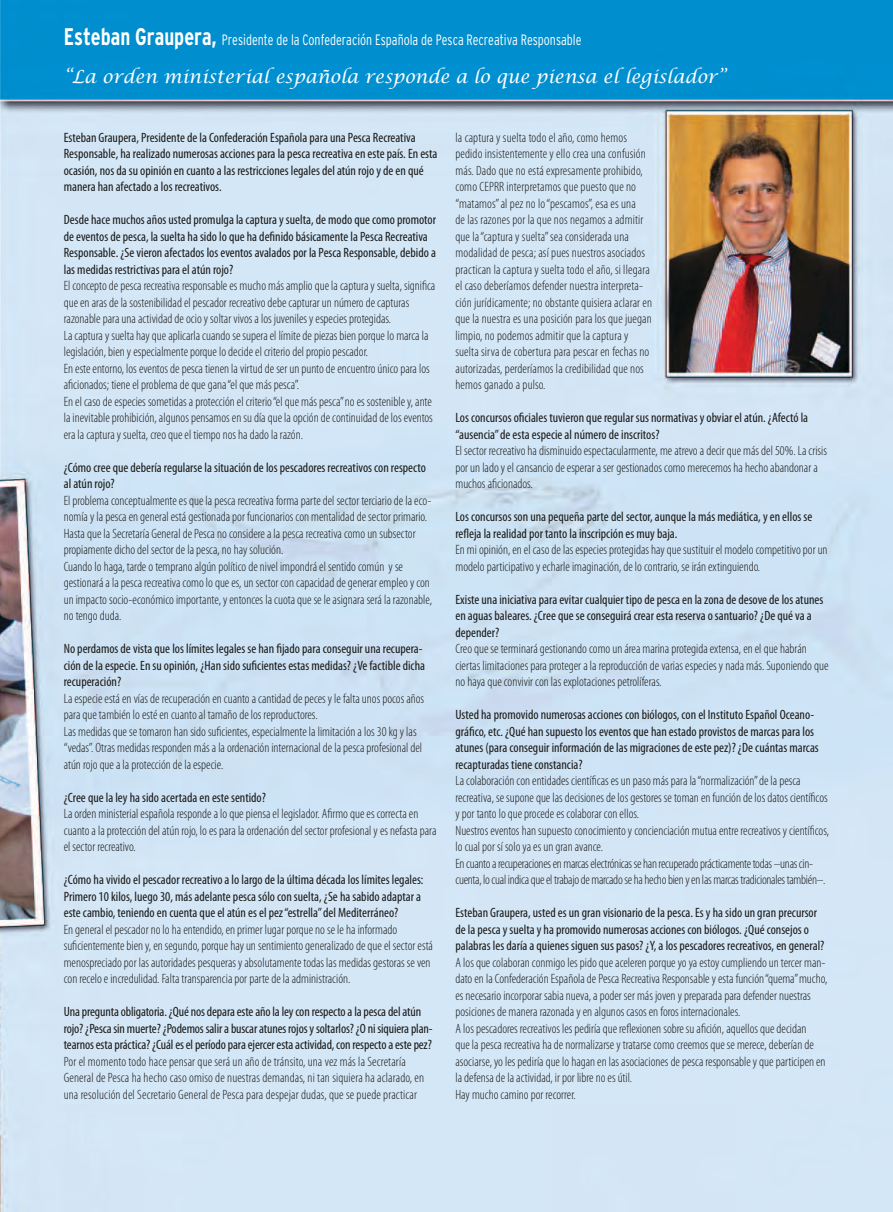
<style>
.page{position:relative;width:893px;height:1212px;background:#fff}
.page>*{position:absolute;margin:0;border:0;box-sizing:border-box;transform-origin:0 0}
.t1{font:italic 18px "Lucida Calligraphy";color:#fff}
.t2{font:300 condensed 15px "Interstate";color:#fff;scale:.9 1}
.t3{font:300 condensed 13.5px/16.5px "Myriad Pro";color:#1a1917}
.t4{font:condensed 13.5px/16.5px "Myriad Pro";color:#1a1917}
.s1{font-weight:700;font-size:24px}
</style>
<div class="page">
<img style="left:0;top:0;width:893px;height:1212px">
<p class="t2" style="left:64px;top:31px;width:577px"><span class="s1">Esteban Graupera,</span> Presidente de la Confederación Española de Pesca Recreativa Responsable</p>
<h1 class="t1" style="left:64px;top:66px;width:663px">“La orden ministerial española responde a lo que piensa el legislador”</h1>
<p class="t4" style="left:64px;top:129px;width:375px">Esteban Graupera, Presidente de la Confederación Española para una Pesca Recreativa Responsable, ha realizado numerosas acciones para la pesca recreativa en este país. En esta ocasión, nos da su opinión en cuanto a las restricciones legales del atún rojo y de en qué manera han afectado a los recreativos.</p>
<p class="t4" style="left:64px;top:212px;width:374px">Desde hace muchos años usted promulga la captura y suelta, de modo que como promotor de eventos de pesca, la suelta ha sido lo que ha definido básicamente la Pesca Recreativa Responsable. ¿Se vieron afectados los eventos avalados por la Pesca Responsable, debido a las medidas restrictivas para el atún rojo?</p>
<p class="t3" style="left:64px;top:278px;width:373px">El concepto de pesca recreativa responsable es mucho más amplio que la captura y suelta, significa que en aras de la sostenibilidad el pescador recreativo debe capturar un número de capturas razonable para una actividad de ocio y soltar vivos a los juveniles y especies protegidas.<br>La captura y suelta hay que aplicarla cuando se supera el límite de piezas bien porque lo marca la legislación, bien y especialmente porque lo decide el criterio del propio pescador.<br>En este entorno, los eventos de pesca tienen la virtud de ser un punto de encuentro único para los aficionados; tiene el problema de que gana “el que más pesca”.<br>En el caso de especies sometidas a protección el criterio “el que más pesca” no es sostenible y, ante la inevitable prohibición, algunos pensamos en su día que la opción de continuidad de los eventos era la captura y suelta, creo que el tiempo nos ha dado la razón.</p>
<p class="t4" style="left:64px;top:459px;width:364px">¿Cómo cree que debería regularse la situación de los pescadores recreativos con respecto al atún rojo?</p>
<p class="t3" style="left:64px;top:492px;width:370px">El problema conceptualmente es que la pesca recreativa forma parte del sector terciario de la eco&shy;nomía y la pesca en general está gestionada por funcionarios con mentalidad de sector primario.<br>Hasta que la Secretaría General de Pesca no considere a la pesca recreativa como un subsector propiamente dicho del sector de la pesca, no hay solución.<br>Cuando lo haga, tarde o temprano algún político de nivel impondrá el sentido común y se gestionará a la pesca recreativa como lo que es, un sector con capacidad de generar empleo y con un impacto socio-económico importante, y entonces la cuota que se le asignara será la razonable, no tengo duda.</p>
<p class="t4" style="left:64px;top:641px;width:363px">No perdamos de vista que los límites legales se han fijado para conseguir una recupera&shy;ción de la especie. En su opinión, ¿Han sido suficientes estas medidas? ¿Ve factible dicha recuperación?</p>
<p class="t3" style="left:64px;top:690px;width:362px">La especie está en vías de recuperación en cuanto a cantidad de peces y le falta unos pocos años para que también lo esté en cuanto al tamaño de los reproductores.<br>Las medidas que se tomaron han sido suficientes, especialmente la limitación a los 30 kg y las “vedas”. Otras medidas responden más a la ordenación internacional de la pesca profesional del atún rojo que a la protección de la especie.</p>
<p class="t4" style="left:64px;top:789px;width:204px">¿Cree que la ley ha sido acertada en este sentido?</p>
<p class="t3" style="left:64px;top:806px;width:374px">La orden ministerial española responde a lo que piensa el legislador. Afirmo que es correcta en cuanto a la protección del atún rojo, lo es para la ordenación del sector profesional y es nefasta para el sector recreativo.</p>
<p class="t4" style="left:64px;top:872px;width:361px">¿Cómo ha vivido el pescador recreativo a lo largo de la última década los límites legales:<br>Primero 10 kilos, luego 30, más adelante pesca sólo con suelta, ¿Se ha sabido adaptar a este cambio, teniendo en cuenta que el atún es el pez “estrella” del Mediterráneo?</p>
<p class="t3" style="left:64px;top:921px;width:371px">En general el pescador no lo ha entendido, en primer lugar porque no se le ha informado suficientemente bien y, en segundo, porque hay un sentimiento generalizado de que el sector está menospreciado por las autoridades pesqueras y absolutamente todas las medidas gestoras se ven con recelo e incredulidad. Falta transparencia por parte de la administración.</p>
<p class="t4" style="left:64px;top:1004px;width:370px">Una pregunta obligatoria. ¿Qué nos depara este año la ley con respecto a la pesca del atún rojo? ¿Pesca sin muerte? ¿Podemos salir a buscar atunes rojos y soltarlos? ¿O ni siquiera plan&shy;tearnos esta práctica? ¿Cuál es el período para ejercer esta actividad, con respecto a este pez?</p>
<p class="t3" style="left:64px;top:1053px;width:362px">Por el momento todo hace pensar que será un año de tránsito, una vez más la Secretaría<br>General de Pesca ha hecho caso omiso de nuestras demandas, ni tan siquiera ha aclarado, en una resolución del Secretario General de Pesca para despejar dudas, que se puede practicar</p>
<p class="t3" style="left:455px;top:129px;width:198px">la captura y suelta todo el año, como hemos pedido insistentemente y ello crea una confusión más. Dado que no está expresamente prohibido, como CEPRR interpretamos que puesto que no “matamos” al pez no lo “pescamos”, esa es una<br>de las razones por la que nos negamos a admitir que la “captura y suelta” sea considerada una modalidad de pesca; así pues nuestros asociados practican la captura y suelta todo el año, si llegara el caso deberíamos defender nuestra interpreta&shy;ción jurídicamente; no obstante quisiera aclarar en que la nuestra es una posición para los que juegan limpio, no podemos admitir que la captura y suelta sirva de cobertura para pescar en fechas no autorizadas, perderíamos la credibilidad que nos hemos ganado a pulso.</p>
<p class="t4" style="left:455px;top:410px;width:354px">Los concursos oficiales tuvieron que regular sus normativas y obviar el atún. ¿Afectó la “ausencia” de esta especie al número de inscritos?</p>
<p class="t3" style="left:455px;top:443px;width:373px">El sector recreativo ha disminuido espectacularmente, me atrevo a decir que más del 50%. La crisis por un lado y el cansancio de esperar a ser gestionados como merecemos ha hecho abandonar a muchos aficionados.</p>
<p class="t4" style="left:455px;top:509px;width:358px">Los concursos son una pequeña parte del sector, aunque la más mediática, y en ellos se refleja la realidad por tanto la inscripción es muy baja.</p>
<p class="t3" style="left:455px;top:542px;width:374px">En mi opinión, en el caso de las especies protegidas hay que sustituir el modelo competitivo por un modelo participativo y echarle imaginación, de lo contrario, se irán extinguiendo.</p>
<p class="t4" style="left:455px;top:591px;width:369px">Existe una iniciativa para evitar cualquier tipo de pesca en la zona de desove de los atunes en aguas baleares. ¿Cree que se conseguirá crear esta reserva o santuario? ¿De qué va a depender?</p>
<p class="t3" style="left:455px;top:641px;width:374px">Creo que se terminará gestionando como un área marina protegida extensa, en el que habrán ciertas limitaciones para proteger a la reproducción de varias especies y nada más. Suponiendo que no haya que convivir con las explotaciones petrolíferas.</p>
<p class="t4" style="left:455px;top:707px;width:365px">Usted ha promovido numerosas acciones con biólogos, con el Instituto Español Oceano&shy;gráfico, etc. ¿Qué han supuesto los eventos que han estado provistos de marcas para los atunes (para conseguir información de las migraciones de este pez)? ¿De cuántas marcas recapturadas tiene constancia?</p>
<p class="t3" style="left:455px;top:773px;width:375px">La colaboración con entidades científicas es un paso más para la “normalización” de la pesca recreativa, se supone que las decisiones de los gestores se toman en función de los datos científicos y por tanto lo que procede es colaborar con ellos.<br>Nuestros eventos han supuesto conocimiento y concienciación mutua entre recreativos y científicos, lo cual por sí solo ya es un gran avance.<br>En cuanto a recuperaciones en marcas electrónicas se han recuperado prácticamente todas –unas cin&shy;cuenta, lo cual indica que el trabajo de marcado se ha hecho bien y en las marcas tradicionales también–.</p>
<p class="t4" style="left:455px;top:905px;width:370px">Esteban Graupera, usted es un gran visionario de la pesca. Es y ha sido un gran precursor de la pesca y suelta y ha promovido numerosas acciones con biólogos. ¿Qué consejos o palabras les daría a quienes siguen sus pasos? ¿Y, a los pescadores recreativos, en general?</p>
<p class="t3" style="left:455px;top:954px;width:373px">A los que colaboran conmigo les pido que aceleren porque yo ya estoy cumpliendo un tercer man&shy;dato en la Confederación Española de Pesca Recreativa Responsable y esta función “quema” mucho, es necesario incorporar sabia nueva, a poder ser más joven y preparada para defender nuestras posiciones de manera razonada y en algunos casos en foros internacionales.<br>A los pescadores recreativos les pediría que reflexionen sobre su afición, aquellos que decidan<br>que la pesca recreativa ha de normalizarse y tratarse como creemos que se merece, deberían de asociarse, yo les pediría que lo hagan en las asociaciones de pesca responsable y que participen en la defensa de la actividad, ir por libre no es útil.<br>Hay mucho camino por recorrer.</p>
</div>
